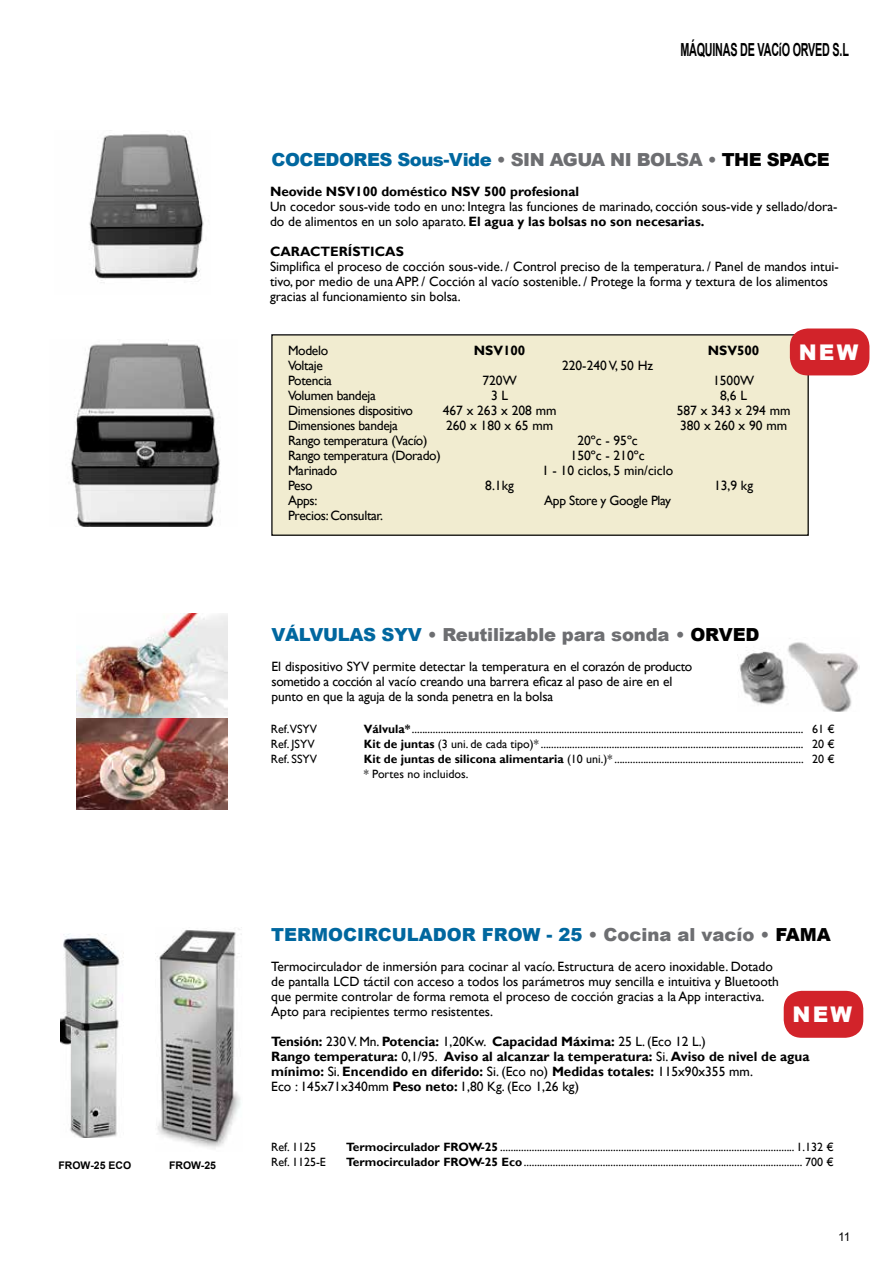
<style>
.page{position:relative;width:893px;height:1263px;background:#fff}
.page>*{position:absolute;margin:0;border:0;box-sizing:border-box;transform-origin:0 0}
.t1{font:900 21.6px "Arial";letter-spacing:.1em;color:#fff}
.t2{font:900 18px "Arial";letter-spacing:-.02em;color:#00679f}
.t3{font:900 18px "Arial";color:#00679f}
.t4{font:900 18px "Arial";letter-spacing:-.01em;color:#6d6e71}
.t5{font:700 18px "Arial";letter-spacing:-.02em;color:#000;scale:.6 1}
.t6{font:13.5px/15px "Gill Sans";color:#000}
.t7{font:700 13.5px/15px "Gill Sans";color:#000}
.t8{font:13.5px "Gill Sans";letter-spacing:-.025em;color:#000}
.t9{font:12px/15px "Gill Sans";color:#000}
.t10{font:12px "Arial";color:#000}
.t11{font:700 10.5px "Arial";color:#000}
.s1{color:#6d6e71}
.s2{color:#000}
.s3{font-weight:700}
.s4{color:#00679f}
.s5{font-weight:400}
</style>
<div class="page">
<div style="left:272px;top:335px;width:536px;height:200px;background:#f1ecd0"></div>
<div style="left:271px;top:334px;width:538px;height:202px;border:1px solid #000"></div>
<img style="left:155px;top:927px;width:87px;height:222px">
<img style="left:739px;top:642px;width:120px;height:70px">
<img style="left:77px;top:613px;width:151px;height:106px">
<img style="left:77px;top:719px;width:151px;height:90px">
<div style="left:790px;top:328px;width:79px;height:47px;background:#d2232a;border-radius:18px"></div>
<img style="left:61px;top:933px;width:63px;height:205px">
<div style="left:784px;top:991px;width:79px;height:47px;background:#d2232a;border-radius:18px"></div>
<img style="left:89px;top:134px;width:115px;height:149px">
<img style="left:70px;top:339px;width:151px;height:187px">
<h2 class="t5" style="left:680px;top:37px;width:283px">MÁQUINAS DE VACíO ORVED S.L</h2>
<h2 class="t2" style="left:272px;top:146px;width:560px">COCEDORES Sous-Vide <span class="s1">• SIN AGUA NI BOLSA •</span> <span class="s2">THE SPACE</span></h2>
<p class="t7" style="left:270px;top:184px;width:311px">Neovide NSV100 doméstico NSV 500 profesional</p>
<p class="t6" style="left:270px;top:199px;width:569px">Un cocedor sous-vide todo en uno: Integra las funciones de marinado, cocción sous-vide y sellado/dora&shy;do de alimentos en un solo aparato. <span class="s3">El agua y las bolsas no son necesarias.</span></p>
<p class="t7" style="left:270px;top:244px;width:135px">CARACTERÍSTICAS</p>
<p class="t6" style="left:270px;top:259px;width:570px">Simplifica el proceso de cocción sous-vide. / Control preciso de la temperatura. / Panel de mandos intui&shy;tivo, por medio de una APP. / Cocción al vacío sostenible. / Protege la forma y textura de los alimentos gracias al funcionamiento sin bolsa.</p>
<p class="t6" style="left:288px;top:343px;width:42px">Modelo</p>
<p class="t7" style="left:474px;top:343px;width:53px">NSV100</p>
<p class="t7" style="left:708px;top:343px;width:53px">NSV500</p>
<p class="t8" style="left:288px;top:357px;width:36px">Voltaje</p>
<p class="t6" style="left:562px;top:358px;width:93px">220-240 V, 50 Hz</p>
<p class="t8" style="left:288px;top:372px;width:45px">Potencia</p>
<p class="t6" style="left:482px;top:373px;width:36px">720W</p>
<p class="t6" style="left:713px;top:373px;width:43px">1500W</p>
<p class="t8" style="left:288px;top:387px;width:89px">Volumen bandeja</p>
<p class="t6" style="left:491px;top:388px;width:19px">3 L</p>
<p class="t6" style="left:720px;top:388px;width:28px">8,6 L</p>
<p class="t8" style="left:288px;top:402px;width:126px">Dimensiones dispositivo</p>
<p class="t6" style="left:443px;top:403px;width:115px">467 x 263 x 208 mm</p>
<p class="t6" style="left:677px;top:403px;width:115px">587 x 343 x 294 mm</p>
<p class="t8" style="left:288px;top:417px;width:111px">Dimensiones bandeja</p>
<p class="t6" style="left:446px;top:418px;width:109px">260 x 180 x 65 mm</p>
<p class="t6" style="left:680px;top:418px;width:109px">380 x 260 x 90 mm</p>
<p class="t8" style="left:288px;top:432px;width:141px">Rango temperatura (Vacío)</p>
<p class="t6" style="left:577px;top:433px;width:62px">20ºc - 95ºc</p>
<p class="t8" style="left:288px;top:447px;width:154px">Rango temperatura (Dorado)</p>
<p class="t6" style="left:571px;top:448px;width:76px">150ºc - 210ºc</p>
<p class="t8" style="left:288px;top:462px;width:51px">Marinado</p>
<p class="t6" style="left:542px;top:463px;width:133px">1 - 10 ciclos, 5 min/ciclo</p>
<p class="t6" style="left:288px;top:478px;width:26px">Peso</p>
<p class="t6" style="left:485px;top:478px;width:30px">8.1kg</p>
<p class="t6" style="left:714px;top:478px;width:41px">13,9 kg</p>
<p class="t6" style="left:288px;top:493px;width:31px">Apps:</p>
<p class="t8" style="left:544px;top:492px;width:128px">App Store y Google Play</p>
<p class="t8" style="left:288px;top:507px;width:97px">Precios: Consultar.</p>
<h1 class="t1" style="left:799px;top:336px;width:61px">NEW</h1>
<h2 class="t4" style="left:272px;top:621px;width:489px"><span class="s4">VÁLVULAS SYV</span> • Reutilizable para sonda • <span class="s2">ORVED</span></h2>
<p class="t6" style="left:272px;top:659px;width:422px">El dispositivo SYV permite detectar la temperatura en el corazón de producto sometido a cocción al vacío creando una barrera eficaz al paso de aire en el punto en que la aguja de la sonda penetra en la bolsa</p>
<p class="t9" style="left:271px;top:721px;width:48px">Ref.VSYV</p>
<p class="t9" style="left:364px;top:721px;width:473px"><span class="s3">Válvula*</span>..................................................................................................................................................... 61 €</p>
<p class="t9" style="left:271px;top:736px;width:45px">Ref. JSYV</p>
<p class="t9" style="left:364px;top:736px;width:473px"><span class="s3">Kit de juntas</span> (3 uni. de cada tipo)* .................................................................................................... 20 €</p>
<p class="t9" style="left:271px;top:751px;width:48px">Ref. SSYV</p>
<p class="t9" style="left:364px;top:751px;width:473px"><span class="s3">Kit de juntas de silicona alimentaria</span> (10 uni.)* ........................................................................ 20 € * Portes no incluidos.</p>
<p class="t11" style="left:58px;top:1157px;width:74px">FROW-25 ECO</p>
<p class="t11" style="left:169px;top:1157px;width:49px">FROW-25</p>
<h2 class="t3" style="left:271px;top:921px;width:561px">TERMOCIRCULADOR FROW - 25 <span class="s1">• Cocina al vacío •</span> <span class="s2">FAMA</span></h2>
<p class="t6" style="left:271px;top:959px;width:509px">Termocirculador de inmersión para cocinar al vacío. Estructura de acero inoxidable. Dotado de pantalla LCD táctil con acceso a todos los parámetros muy sencilla e intuitiva y Bluetooth que permite controlar de forma remota el proceso de cocción gracias a la App interactiva.<br>Apto para recipientes termo resistentes.</p>
<p class="t7" style="left:271px;top:1034px;width:540px">Tensión: <span class="s5">230 V. Mn.</span> Potencia: <span class="s5">1,20Kw.</span> Capacidad Máxima: <span class="s5">25 L. (Eco 12 L.)<br></span>Rango temperatura: <span class="s5">0,1/95.</span> Aviso al alcanzar la temperatura: <span class="s5">Si.</span> Aviso de nivel de agua mínimo: <span class="s5">Si.</span> Encendido en diferido: <span class="s5">Si. (Eco no)</span> Medidas totales: <span class="s5">115x90x355 mm.<br>Eco : 145x71x340mm</span> Peso neto: <span class="s5">1,80 Kg. (Eco 1,26 kg)</span></p>
<h1 class="t1" style="left:793px;top:999px;width:61px">NEW</h1>
<p class="t9" style="left:271px;top:1139px;width:46px">Ref. 1125</p>
<p class="t9" style="left:346px;top:1139px;width:489px"><span class="s3">Termocirculador FROW-25</span> ................................................................................................................ 1.132 €</p>
<p class="t9" style="left:271px;top:1154px;width:56px">Ref. 1125-E</p>
<p class="t9" style="left:346px;top:1154px;width:489px"><span class="s3">Termocirculador FROW-25 Eco</span>.......................................................................................................... 700 €</p>
<p class="t10" style="left:838px;top:1228px;width:14px">11</p>
</div>
